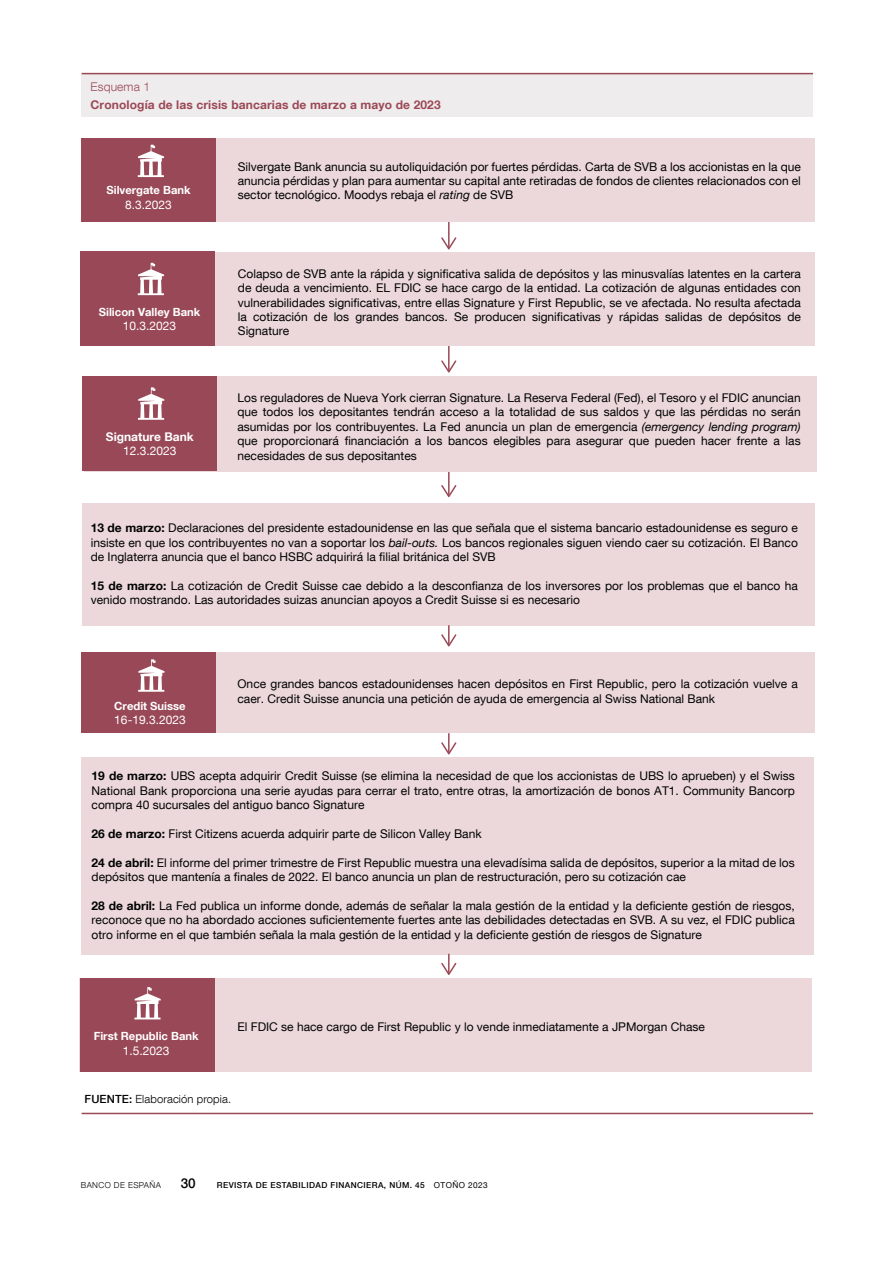
<style>
.page{position:relative;width:893px;height:1263px;background:#fff}
.page>*{position:absolute;margin:0;border:0;box-sizing:border-box;transform-origin:0 0}
.t1{font:500 13.5px "Bd E Neue Helvetica";color:#000}
.t2{font:12px/14.4px "Bd E Neue Helvetica";color:#010202;text-align:justify}
.t3{font:700 12px/18px "Bd E Neue Helvetica";letter-spacing:.01em;color:#9b4956}
.t4{font:12px "Bd E Neue Helvetica";color:#fff}
.t5{font:700 12px/14.4px "Bd E Neue Helvetica";color:#fff;text-align:center}
.t6{font:700 11.25px "Bd E Neue Helvetica";color:#fff}
.t7{font:300 11.25px "Bd E Neue Helvetica";letter-spacing:.01em;color:#000}
.t8{font:500 8.25px "Bd E Neue Helvetica";letter-spacing:.05em;color:#000}
.t9{font:300 8.25px "Bd E Neue Helvetica";letter-spacing:.05em;color:#000}
.s1{font-weight:300}
.s2{font-weight:400}
.s3{font-style:italic}
.s4{font-weight:700}
.s5{font-weight:500}
</style>
<div class="page">
<hr style="left:448px;top:211px;width:2px;height:37px;background:#9b4956">
<svg style="left:441px;top:237px;width:15px;height:12px"></svg>
<hr style="left:448px;top:466px;width:2px;height:29px;background:#9b4956">
<svg style="left:441px;top:485px;width:15px;height:12px"></svg>
<hr style="left:448px;top:328px;width:2px;height:43px;background:#9b4956">
<svg style="left:441px;top:360px;width:15px;height:13px"></svg>
<div style="left:82px;top:138px;width:733px;height:84px;background:#ecd8da"></div>
<div style="left:82px;top:75px;width:731px;height:42px;background:#efeced"></div>
<hr style="left:82px;top:73px;width:731px;height:1px;background:#9b4956">
<hr style="left:82px;top:1113px;width:731px;height:1px;background:#9b4956">
<div style="left:82px;top:252px;width:733px;height:94px;background:#ecd8da"></div>
<div style="left:84px;top:376px;width:733px;height:96px;background:#ecd8da"></div>
<div style="left:82px;top:652px;width:733px;height:81px;background:#ecd8da"></div>
<div style="left:82px;top:503px;width:733px;height:123px;background:#ecd8da"></div>
<div style="left:81px;top:757px;width:733px;height:197px;background:#ecd8da"></div>
<svg style="left:441px;top:954px;width:15px;height:21px"></svg>
<hr style="left:448px;top:733px;width:2px;height:20px;background:#9b4956">
<svg style="left:441px;top:742px;width:15px;height:12px"></svg>
<hr style="left:448px;top:625px;width:2px;height:20px;background:#9b4956">
<svg style="left:441px;top:634px;width:15px;height:12px"></svg>
<div style="left:81px;top:138px;width:135px;height:84px;background:#984856"></div>
<svg style="left:138px;top:145px;width:26px;height:32px"></svg>
<div style="left:81px;top:251px;width:134px;height:95px;background:#984856"></div>
<svg style="left:138px;top:263px;width:26px;height:32px"></svg>
<div style="left:82px;top:376px;width:135px;height:94px;background:#984856"></div>
<svg style="left:138px;top:387px;width:26px;height:33px"></svg>
<div style="left:81px;top:652px;width:134px;height:81px;background:#984856"></div>
<svg style="left:138px;top:659px;width:26px;height:33px"></svg>
<div style="left:79px;top:978px;width:732px;height:93px;background:#ecd8da"></div>
<div style="left:80px;top:978px;width:135px;height:93px;background:#984856"></div>
<svg style="left:134px;top:987px;width:27px;height:32px"></svg>
<p class="t3" style="left:91px;top:78px;width:352px"><span class="s1">Esquema 1<br></span>Cronología de las crisis bancarias de marzo a mayo de 2023</p>
<p class="t6" style="left:107px;top:183px;width:86px">Silvergate Bank</p>
<p class="t4" style="left:125px;top:197px;width:48px">8.3.2023</p>
<p class="t6" style="left:99px;top:305px;width:103px">Silicon Valley Bank</p>
<p class="t4" style="left:123px;top:319px;width:55px">10.3.2023</p>
<p class="t5" style="left:106px;top:429px;width:89px">Signature Bank<br><span class="s2">12.3.2023</span></p>
<p class="t2" style="left:238px;top:159px;width:565px">Silvergate Bank anuncia su autoliquidación por fuertes pérdidas. Carta de SVB a los accionistas en la que anuncia pérdidas y plan para aumentar su capital ante retiradas de fondos de clientes relacionados con el sector tecnológico. Moodys rebaja el <span class="s3">rating</span> de SVB</p>
<p class="t2" style="left:238px;top:266px;width:565px">Colapso de SVB ante la rápida y significativa salida de depósitos y las minusvalías latentes en la cartera de deuda a vencimiento. EL FDIC se hace cargo de la entidad. La cotización de algunas entidades con vulnerabilidades significativas, entre ellas Signature y First Republic, se ve afectada. No resulta afectada la cotización de los grandes bancos. Se producen significativas y rápidas salidas de depósitos de Signature</p>
<p class="t2" style="left:237px;top:390px;width:565px">Los reguladores de Nueva York cierran Signature. La Reserva Federal (Fed), el Tesoro y el FDIC anuncian que todos los depositantes tendrán acceso a la totalidad de sus saldos y que las pérdidas no serán asumidas por los contribuyentes. La Fed anuncia un plan de emergencia <span class="s3">(emergency lending program) </span>que proporcionará financiación a los bancos elegibles para asegurar que pueden hacer frente a las necesidades de sus depositantes</p>
<p class="t2" style="left:91px;top:521px;width:709px"><span class="s4">13 de marzo:</span> Declaraciones del presidente estadounidense en las que señala que el sistema bancario estadounidense es seguro e insiste en que los contribuyentes no van a soportar los <span class="s3">bail-outs.</span> Los bancos regionales siguen viendo caer su cotización. El Banco de Inglaterra anuncia que el banco HSBC adquirirá la filial británica del SVB</p>
<p class="t2" style="left:91px;top:578px;width:709px"><span class="s4">15 de marzo:</span> La cotización de Credit Suisse cae debido a la desconfianza de los inversores por los problemas que el banco ha venido mostrando. Las autoridades suizas anuncian apoyos a Credit Suisse si es necesario</p>
<p class="t6" style="left:114px;top:698px;width:73px">Credit Suisse</p>
<p class="t4" style="left:114px;top:712px;width:73px">16-19.3.2023</p>
<p class="t2" style="left:238px;top:677px;width:562px">Once grandes bancos estadounidenses hacen depósitos en First Republic, pero la cotización vuelve a caer. Credit Suisse anuncia una petición de ayuda de emergencia al Swiss National Bank</p>
<p class="t2" style="left:92px;top:768px;width:705px"><span class="s4">19 de marzo:</span> UBS acepta adquirir Credit Suisse (se elimina la necesidad de que los accionistas de UBS lo aprueben) y el Swiss National Bank proporciona una serie ayudas para cerrar el trato, entre otras, la amortización de bonos AT1. Community Bancorp compra 40 sucursales del antiguo banco Signature</p>
<p class="t2" style="left:92px;top:826px;width:392px"><span class="s4">26 de marzo:</span> First Citizens acuerda adquirir parte de Silicon Valley Bank</p>
<p class="t2" style="left:92px;top:855px;width:705px"><span class="s4">24 de abril:</span> El informe del primer trimestre de First Republic muestra una elevadísima salida de depósitos, superior a la mitad de los depósitos que mantenía a finales de 2022. El banco anuncia un plan de restructuración, pero su cotización cae</p>
<p class="t2" style="left:92px;top:898px;width:705px"><span class="s4">28 de abril:</span> La Fed publica un informe donde, además de señalar la mala gestión de la entidad y la deficiente gestión de riesgos, reconoce que no ha abordado acciones suficientemente fuertes ante las debilidades detectadas en SVB. A su vez, el FDIC publica otro informe en el que también señala la mala gestión de la entidad y la deficiente gestión de riesgos de Signature</p>
<p class="t6" style="left:94px;top:1029px;width:106px">First Republic Bank</p>
<p class="t4" style="left:123px;top:1043px;width:48px">1.5.2023</p>
<p class="t2" style="left:238px;top:1019px;width:469px">El FDIC se hace cargo de First Republic y lo vende inmediatamente a JPMorgan Chase</p>
<p class="t7" style="left:85px;top:1092px;width:148px"><span class="s5">FUENTE:</span> Elaboración propia.</p>
<p class="t9" style="left:81px;top:1180px;width:82px">BANCO DE ESPAÑA</p>
<p class="t1" style="left:181px;top:1175px;width:16px">30</p>
<p class="t8" style="left:217px;top:1180px;width:272px">REVISTA DE ESTABILIDAD FINANCIERA, NÚM. 45 <span class="s2">OTOÑO 2023</span></p>
</div>
